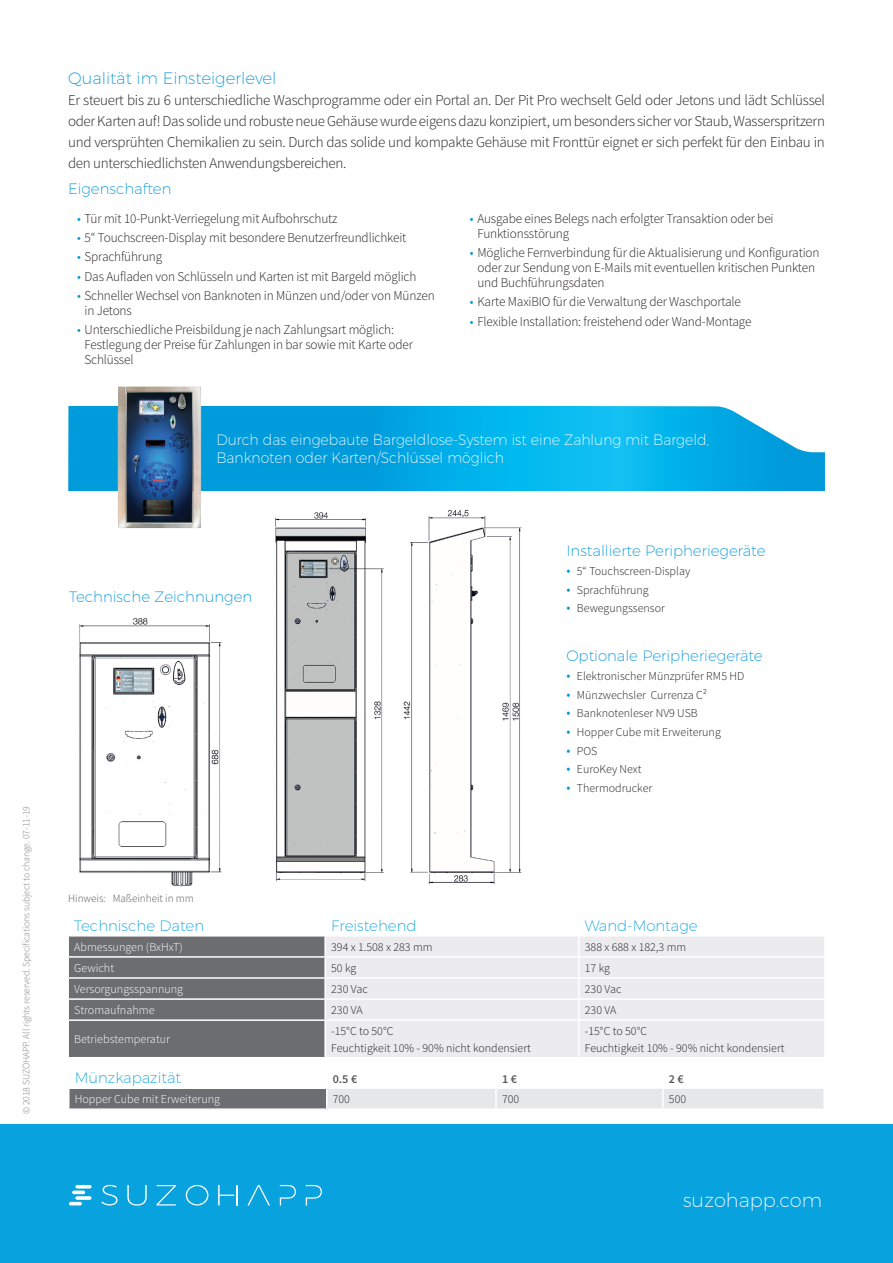
<style>
.page{position:relative;width:893px;height:1263px;background:#fff}
.page>*{position:absolute;margin:0;border:0;box-sizing:border-box;transform-origin:0 0}
.Ingress_baksida{font:200 19.5px "Montserrat";color:#fff}
.Descrizione{font:200 16.5px "Montserrat";color:#0095d9}
.Descrizione-2{font:300 15px/21px "Source Sans Pro";letter-spacing:-.02em;color:#231f20;text-align:justify}
.Fördelar{font:200 15px/18px "Montserrat";color:#fff;scale:.94 1}
.Testo_elenco_Puntato{font:200 15px "Montserrat";color:#0095d9}
.Testo_Tabella{font:200 15px "Montserrat";color:#08a2de}
.Ingress_baksida-2{font:200 15px "Montserrat";color:#0095d9}
.Prestazioni_-_Puntin{font:300 13.5px/15px "Source Sans Pro";letter-spacing:-.01em;color:#231f20}
.Testo_Tabella-2{font:300 12.15px "Source Sans Pro";color:#fff}
.Titoli{font:600 12.15px "Source Sans Pro";color:#57585a}
.Testo_elenco_Puntato-2{font:300 12px "Source Sans Pro";color:#231f20}
.Testo_Tabella-3{font:300 12px "Source Sans Pro";color:#231f20}
.N_B__testo{font:300 11.1px "Source Sans Pro";color:#57585a}
.t1{font:300 9.75px "Source Sans Pro";letter-spacing:-.01em;color:#808285}
.s1{color:#0095d9}
.s2{font-size:14.4px;color:#0095d9}
</style>
<div class="page">
<div style="left:326px;top:937px;width:498px;height:120px;background:#ececee"></div>
<hr style="left:578px;top:936px;width:2px;height:20px;background:#fff">
<hr style="left:325px;top:956px;width:254px;height:2px;background:#fff">
<hr style="left:579px;top:956px;width:247px;height:2px;background:#fff">
<hr style="left:325px;top:977px;width:254px;height:2px;background:#fff">
<hr style="left:579px;top:977px;width:247px;height:2px;background:#fff">
<hr style="left:325px;top:998px;width:254px;height:2px;background:#fff">
<svg style="left:68px;top:936px;width:257px;height:121px;background:#747578"></svg>
<hr style="left:579px;top:998px;width:247px;height:2px;background:#fff">
<svg style="left:578px;top:958px;width:2px;height:61px"></svg>
<hr style="left:325px;top:1019px;width:254px;height:2px;background:#fff">
<hr style="left:324px;top:1021px;width:2px;height:36px;background:#fff">
<hr style="left:579px;top:1019px;width:247px;height:2px;background:#fff">
<hr style="left:578px;top:1021px;width:2px;height:36px;background:#fff">
<div style="left:0;top:1125px;width:893px;height:138px;background:#08a2de"></div>
<svg style="left:127px;top:1185px;width:20px;height:20px"></svg>
<svg style="left:156px;top:1185px;width:20px;height:20px"></svg>
<svg style="left:186px;top:1185px;width:22px;height:20px"></svg>
<hr style="left:236px;top:1185px;width:2px;height:20px;background:#fff">
<svg style="left:247px;top:1185px;width:23px;height:20px"></svg>
<svg style="left:280px;top:1185px;width:16px;height:20px"></svg>
<svg style="left:101px;top:1185px;width:17px;height:20px"></svg>
<svg style="left:218px;top:1185px;width:16px;height:20px"></svg>
<svg style="left:306px;top:1185px;width:16px;height:20px"></svg>
<hr style="left:75px;top:1185px;width:17px;height:3px;background:#fff;border-radius:2px">
<svg style="left:72px;top:1190px;width:13px;height:4px"></svg>
<svg style="left:75px;top:1196px;width:17px;height:4px"></svg>
<svg style="left:69px;top:1202px;width:13px;height:3px"></svg>
<img style="left:79px;top:618px;width:143px;height:269px">
<img style="left:275px;top:509px;width:247px;height:376px">
<svg style="left:68px;top:406px;width:757px;height:85px;background:#0fade5"></svg>
<img style="left:108px;top:386px;width:100px;height:142px">
<div style="left:69px;top:1089px;width:258px;height:20px;background:#6c6d70"></div>
<svg style="left:69px;top:1089px;width:1px;height:19px"></svg>
<hr style="left:68px;top:1108px;width:259px;height:2px;background:#fff">
<div style="left:326px;top:1089px;width:498px;height:20px;background:#e6e7e9"></div>
<hr style="left:663px;top:1108px;width:162px;height:2px;background:#fff">
<p class="t1" style="left:20px;top:1114px;width:310px;rotate:-90deg">© 2018 SUZOHAPP. All rights reserved. Specifications subject to change. 07-11-19</p>
<p class="Descrizione" style="left:68px;top:68px;width:210px">Qualität im Einsteigerlevel</p>
<p class="Descrizione-2" style="left:68px;top:90px;width:758px">Er steuert bis zu 6 unterschiedliche Waschprogramme oder ein Portal an. Der Pit Pro wechselt Geld oder Jetons und lädt Schlüssel oder Karten auf! Das solide und robuste neue Gehäuse wurde eigens dazu konzipiert, um besonders sicher vor Staub, Wasserspritzern und versprühten Chemikalien zu sein. Durch das solide und kompakte Gehäuse mit Fronttür eignet er sich perfekt für den Einbau in den unterschiedlichsten Anwendungsbereichen.</p>
<p class="Ingress_baksida-2" style="left:68px;top:179px;width:105px">Eigenschaften</p>
<p class="Prestazioni_-_Puntin" style="left:77px;top:211px;width:262px"><span class="s1">•</span> Tür mit 10-Punkt-Verriegelung mit Aufbohrschutz</p>
<p class="Prestazioni_-_Puntin" style="left:77px;top:230px;width:331px"><span class="s1">•</span> 5“ Touchscreen-Display mit besondere Benutzerfreundlichkeit</p>
<p class="Prestazioni_-_Puntin" style="left:77px;top:249px;width:87px"><span class="s1">•</span> Sprachführung</p>
<p class="Prestazioni_-_Puntin" style="left:77px;top:269px;width:341px"><span class="s1">•</span> Das Aufladen von Schlüsseln und Karten ist mit Bargeld möglich</p>
<p class="Prestazioni_-_Puntin" style="left:85px;top:288px;width:352px;text-indent:-8px"><span class="s1">•</span> Schneller Wechsel von Banknoten in Münzen und/oder von Münzen in Jetons</p>
<p class="Prestazioni_-_Puntin" style="left:85px;top:322px;width:330px;text-indent:-8px"><span class="s1">•</span> Unterschiedliche Preisbildung je nach Zahlungsart möglich:<br>Festlegung der Preise für Zahlungen in bar sowie mit Karte oder<br>Schlüssel</p>
<p class="Prestazioni_-_Puntin" style="left:477px;top:211px;width:298px;text-indent:-8px"><span class="s1">•</span> Ausgabe eines Belegs nach erfolgter Transaktion oder bei<br>Funktionsstörung</p>
<p class="Prestazioni_-_Puntin" style="left:477px;top:245px;width:344px;text-indent:-8px"><span class="s1">•</span> Mögliche Fernverbindung für die Aktualisierung und Konfiguration oder zur Sendung von E-Mails mit eventuellen kritischen Punkten und Buchführungsdaten</p>
<p class="Prestazioni_-_Puntin" style="left:470px;top:294px;width:273px"><span class="s1">•</span> Karte MaxiBIO für die Verwaltung der Waschportale</p>
<p class="Prestazioni_-_Puntin" style="left:470px;top:314px;width:283px"><span class="s1">•</span> Flexible Installation: freistehend oder Wand-Montage</p>
<p class="Fördelar" style="left:216px;top:430px;width:526px">Durch das eingebaute Bargeldlose-System ist eine Zahlung mit Bargeld,<br>Banknoten oder Karten/Schlüssel möglich</p>
<p class="Testo_elenco_Puntato" style="left:69px;top:588px;width:185px">Technische Zeichnungen</p>
<p class="N_B__testo" style="left:68px;top:892px;width:127px">Hinweis: Maßeinheit in mm</p>
<p class="Testo_elenco_Puntato" style="left:566px;top:542px;width:201px">Installierte Peripheriegeräte</p>
<p class="Testo_elenco_Puntato-2" style="left:566px;top:564px;width:125px"><span class="s2">•</span> 5“ Touchscreen-Display</p>
<p class="Testo_elenco_Puntato-2" style="left:566px;top:582px;width:84px"><span class="s2">•</span> Sprachführung</p>
<p class="Testo_elenco_Puntato-2" style="left:566px;top:601px;width:100px"><span class="s2">•</span> Bewegungssensor</p>
<p class="Testo_elenco_Puntato" style="left:566px;top:647px;width:198px">Optionale Peripheriegeräte</p>
<p class="Testo_elenco_Puntato-2" style="left:566px;top:669px;width:179px"><span class="s2">•</span> Elektronischer Münzprüfer RM5 HD</p>
<p class="Testo_elenco_Puntato-2" style="left:566px;top:687px;width:142px"><span class="s2">•</span> Münzwechsler Currenza C²</p>
<p class="Testo_elenco_Puntato-2" style="left:566px;top:706px;width:133px"><span class="s2">•</span> Banknotenleser NV9 USB</p>
<p class="Testo_elenco_Puntato-2" style="left:566px;top:725px;width:156px"><span class="s2">•</span> Hopper Cube mit Erweiterung</p>
<p class="Testo_elenco_Puntato-2" style="left:566px;top:743px;width:33px"><span class="s2">•</span> POS</p>
<p class="Testo_elenco_Puntato-2" style="left:566px;top:762px;width:77px"><span class="s2">•</span> EuroKey Next</p>
<p class="Testo_elenco_Puntato-2" style="left:566px;top:781px;width:87px"><span class="s2">•</span> Thermodrucker</p>
<p class="Testo_Tabella" style="left:74px;top:916px;width:131px">Technische Daten</p>
<p class="Testo_Tabella" style="left:331px;top:916px;width:87px">Freistehend</p>
<p class="Testo_Tabella" style="left:585px;top:916px;width:114px">Wand-Montage</p>
<p class="Testo_Tabella-2" style="left:74px;top:939px;width:110px">Abmessungen (BxHxT)</p>
<p class="Testo_Tabella-3" style="left:331px;top:939px;width:103px">394 x 1.508 x 283 mm</p>
<p class="Testo_Tabella-3" style="left:585px;top:939px;width:103px">388 x 688 x 182,3 mm</p>
<p class="Testo_Tabella-2" style="left:74px;top:960px;width:41px">Gewicht</p>
<p class="Testo_Tabella-3" style="left:331px;top:961px;width:27px">50 kg</p>
<p class="Testo_Tabella-3" style="left:585px;top:961px;width:27px">17 kg</p>
<p class="Testo_Tabella-2" style="left:74px;top:982px;width:110px">Versorgungsspannung</p>
<p class="Testo_Tabella-3" style="left:331px;top:982px;width:38px">230 Vac</p>
<p class="Testo_Tabella-3" style="left:585px;top:982px;width:38px">230 Vac</p>
<p class="Testo_Tabella-2" style="left:74px;top:1003px;width:82px">Stromaufnahme</p>
<p class="Testo_Tabella-3" style="left:331px;top:1003px;width:33px">230 VA</p>
<p class="Testo_Tabella-3" style="left:585px;top:1003px;width:33px">230 VA</p>
<p class="Testo_Tabella-2" style="left:74px;top:1032px;width:97px">Betriebstemperatur</p>
<p class="Testo_Tabella-3" style="left:331px;top:1024px;width:64px">-15°C to 50°C</p>
<p class="Testo_Tabella-3" style="left:331px;top:1040px;width:201px">Feuchtigkeit 10% - 90% nicht kondensiert</p>
<p class="Testo_Tabella-3" style="left:585px;top:1024px;width:64px">-15°C to 50°C</p>
<p class="Testo_Tabella-3" style="left:585px;top:1040px;width:201px">Feuchtigkeit 10% - 90% nicht kondensiert</p>
<p class="Testo_Tabella" style="left:75px;top:1068px;width:108px">Münzkapazität</p>
<p class="Titoli" style="left:333px;top:1071px;width:26px">0.5 €</p>
<p class="Titoli" style="left:502px;top:1071px;width:16px">1 €</p>
<p class="Titoli" style="left:669px;top:1071px;width:16px">2 €</p>
<p class="Testo_Tabella-2" style="left:75px;top:1092px;width:147px">Hopper Cube mit Erweiterung</p>
<p class="Testo_Tabella-3" style="left:333px;top:1092px;width:19px">700</p>
<p class="Testo_Tabella-3" style="left:502px;top:1092px;width:19px">700</p>
<p class="Testo_Tabella-3" style="left:669px;top:1092px;width:19px">500</p>
<p class="Ingress_baksida" style="left:683px;top:1188px;width:140px">suzohapp.com</p>
</div>
